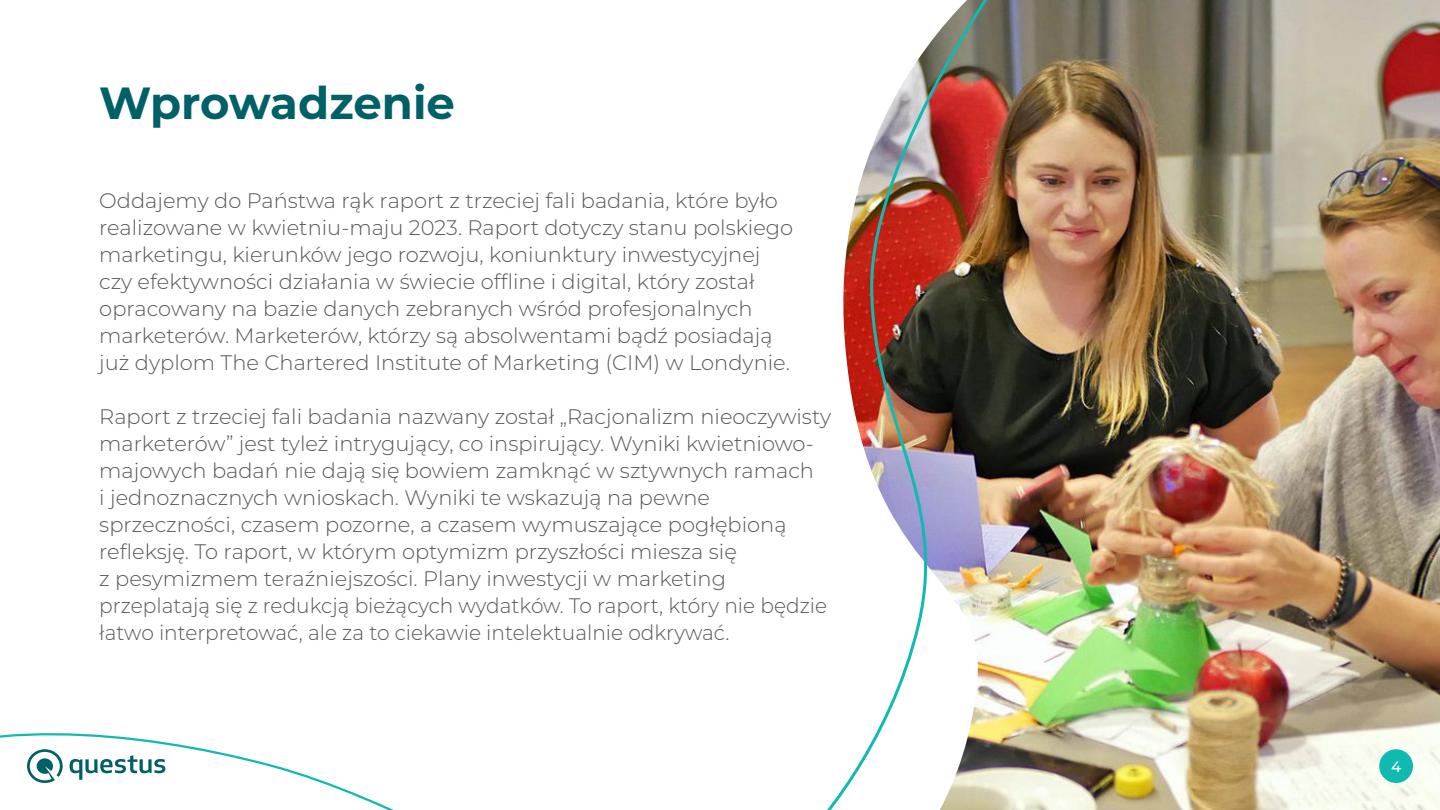
<style>
.page{position:relative;width:1440px;height:810px;background:#fff}
.page>*{position:absolute;margin:0;border:0;box-sizing:border-box;transform-origin:0 0}
.t1{font:700 45px "Montserrat";color:#006068}
.t2{font:300 21px/27px "Montserrat";color:#54575a}
.t3{font:500 15px "Montserrat";color:#fff}
</style>
<div class="page">
<svg style="left:0;top:733px;width:394px;height:77px"></svg>
<svg style="left:27px;top:749px;width:36px;height:34px"></svg>
<svg style="left:70px;top:755px;width:95px;height:25px"></svg>
<img style="left:1021px;top:0;width:419px;height:810px">
<img style="left:827px;top:0;width:194px;height:810px">
<div style="left:1379px;top:749px;width:34px;height:34px;background:#10bab1;border-radius:50%"></div>
<p class="t1" style="left:99px;top:70px;width:357px">Wprowadzenie</p>
<p class="t2" style="left:99px;top:186px;width:695px">Oddajemy do Państwa rąk raport z trzeciej fali badania, które było realizowane w kwietniu-maju 2023. Raport dotyczy stanu polskiego marketingu, kierunków jego rozwoju, koniunktury inwestycyjnej czy efektywności działania w świecie offline i digital, który został opracowany na bazie danych zebranych wśród profesjonalnych marketerów. Marketerów, którzy są absolwentami bądź posiadają</p>
<p class="t2" style="left:99px;top:348px;width:692px">już dyplom The Chartered Institute of Marketing (CIM) w Londynie.</p>
<p class="t2" style="left:99px;top:402px;width:733px">Raport z trzeciej fali badania nazwany został „Racjonalizm nieoczywisty marketerów” jest tyleż intrygujący, co inspirujący. Wyniki kwietniowo&shy;majowych badań nie dają się bowiem zamknąć w sztywnych ramach</p>
<p class="t2" style="left:99px;top:483px;width:689px">i jednoznacznych wnioskach. Wyniki te wskazują na pewne sprzeczności, czasem pozorne, a czasem wymuszające pogłębioną refleksję. To raport, w którym optymizm przyszłości miesza się</p>
<p class="t2" style="left:99px;top:564px;width:729px">z pesymizmem teraźniejszości. Plany inwestycji w marketing przeplatają się z redukcją bieżących wydatków. To raport, który nie będzie łatwo interpretować, ale za to ciekawie intelektualnie odkrywać.</p>
<p class="t3" style="left:1391px;top:756px;width:12px">4</p>
</div>
